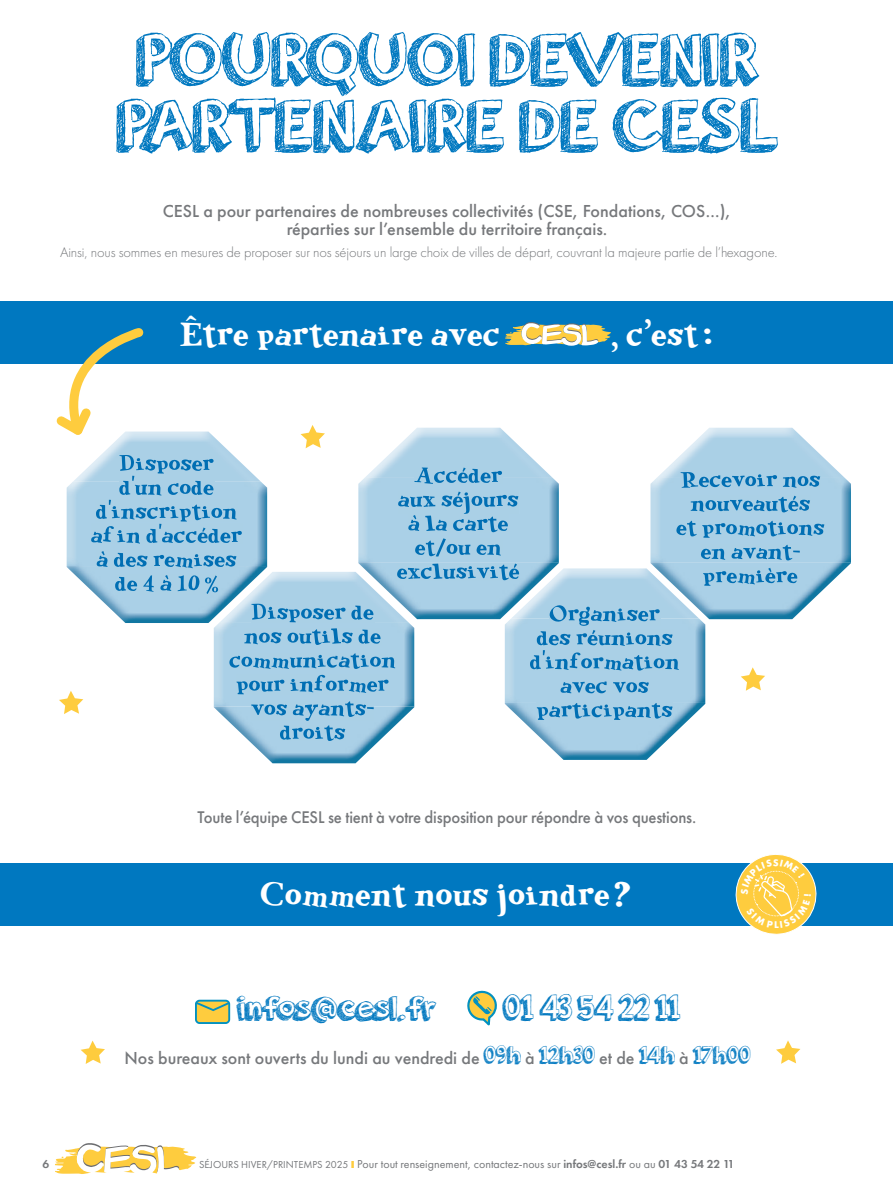
<style>
.page{position:relative;width:893px;height:1191px;background:#fff}
.page>*{position:absolute;margin:0;border:0;box-sizing:border-box;transform-origin:0 0}
.t1{font:75px/66px "orangejuice";letter-spacing:.005em;color:#0078c0}
.t2{font:37.5px "orangejuice";letter-spacing:-.04em;color:#0078c0}
.t3{font:33.9px "Green Eggsand Spam";color:#fff;scale:.95 1}
.t4{font:500 18px/17.7px "Futura PT";color:#76787b;text-align:center}
.t5{font:500 17.55px "Futura PT";letter-spacing:-.01em;color:#76787b;scale:.95 1}
.t6{font:300 14.55px "Futura PT";letter-spacing:-.01em;color:#76787b}
.t7{font:12px "Futura PT";color:#76787b}
.t8{font:600 12px "Futura PT";color:#76787b}
.t9{font:700 9px "Futura";color:#fff}
.s1{font-family:"orangejuice";font-weight:400;font-size:25.5px;color:#0078c0}
.s2{font-size:10.5px}
.s3{font-weight:800;font-size:10.5px;color:#fecc3e}
.s4{font-weight:600}
</style>
<div class="page">
<svg style="left:55px;top:1143px;width:141px;height:31px"></svg>
<div style="left:196px;top:1000px;width:33px;height:23px;background:#fecc3e;border-radius:4px"></div>
<div style="left:195px;top:999px;width:35px;height:25px;border:2px solid #0291c0;border-radius:4px"></div>
<svg style="left:195px;top:1000px;width:36px;height:13px"></svg>
<svg style="left:467px;top:990px;width:30px;height:36px"></svg>
<div style="left:0;top:863px;width:893px;height:62px;background:#0078c0"></div>
<div style="left:0;top:301px;width:893px;height:63px;background:#0078c0"></div>
<svg style="left:741px;top:667px;width:24px;height:23px"></svg>
<svg style="left:81px;top:1040px;width:24px;height:24px"></svg>
<svg style="left:776px;top:1040px;width:24px;height:23px"></svg>
<svg style="left:59px;top:691px;width:24px;height:23px"></svg>
<svg style="left:301px;top:425px;width:24px;height:23px"></svg>
<img style="left:657px;top:428px;width:188px;height:50px">
<img style="left:650px;top:478px;width:201px;height:141px">
<img style="left:681px;top:472px;width:140px;height:6px">
<img style="left:681px;top:478px;width:140px;height:10px">
<img style="left:691px;top:496px;width:120px;height:16px">
<img style="left:676px;top:521px;width:149px;height:17px">
<img style="left:701px;top:545px;width:99px;height:15px">
<img style="left:703px;top:568px;width:94px;height:18px">
<img style="left:559px;top:568px;width:140px;height:50px">
<img style="left:505px;top:618px;width:200px;height:142px">
<img style="left:559px;top:605px;width:101px;height:13px">
<img style="left:550px;top:618px;width:110px;height:8px">
<img style="left:537px;top:630px;width:136px;height:16px">
<img style="left:530px;top:650px;width:149px;height:20px">
<img style="left:560px;top:681px;width:90px;height:12px">
<img style="left:537px;top:704px;width:136px;height:16px">
<img style="left:537px;top:703px;width:136px;height:1px">
<img style="left:365px;top:428px;width:188px;height:50px">
<img style="left:358px;top:478px;width:201px;height:141px">
<img style="left:414px;top:467px;width:89px;height:11px">
<img style="left:414px;top:478px;width:89px;height:6px">
<img style="left:398px;top:491px;width:121px;height:23px">
<img style="left:408px;top:515px;width:101px;height:17px">
<img style="left:415px;top:538px;width:87px;height:18px">
<img style="left:397px;top:563px;width:122px;height:17px">
<img style="left:267px;top:572px;width:141px;height:50px">
<img style="left:214px;top:622px;width:200px;height:141px">
<img style="left:267px;top:603px;width:107px;height:20px">
<img style="left:244px;top:628px;width:138px;height:17px">
<img style="left:229px;top:653px;width:167px;height:16px">
<img style="left:237px;top:675px;width:152px;height:19px">
<img style="left:251px;top:706px;width:123px;height:15px">
<img style="left:251px;top:701px;width:123px;height:5px">
<img style="left:280px;top:725px;width:66px;height:16px">
<img style="left:73px;top:431px;width:188px;height:51px">
<img style="left:67px;top:482px;width:200px;height:141px">
<img style="left:119px;top:455px;width:95px;height:18px">
<img style="left:119px;top:476px;width:95px;height:6px">
<img style="left:119px;top:482px;width:95px;height:13px">
<img style="left:96px;top:500px;width:142px;height:21px">
<img style="left:91px;top:524px;width:152px;height:19px">
<img style="left:97px;top:566px;width:140px;height:2px">
<img style="left:97px;top:551px;width:140px;height:15px">
<img style="left:115px;top:575px;width:103px;height:19px">
<svg style="left:505px;top:322px;width:106px;height:24px"></svg>
<svg style="left:56px;top:328px;width:92px;height:115px"></svg>
<svg style="left:730px;top:854px;width:92px;height:81px"></svg>
<h1 class="t1" style="left:117px;top:25px;width:662px">POURQUOI DEVENIR<br>PARTENAIRE DE CESL</h1>
<p class="t4" style="left:163px;top:203px;width:570px">CESL a pour partenaires de nombreuses collectivités (CSE, Fondations, COS…), réparties sur l’ensemble du territoire français.</p>
<p class="t6" style="left:60px;top:244px;width:719px">Ainsi, nous sommes en mesures de proposer sur nos séjours un large choix de villes de départ, couvrant la majeure partie de l’hexagone.</p>
<h3 class="t3" style="left:181px;top:310px;width:339px">Être partenaire avec</h3>
<h3 class="t3" style="left:611px;top:310px;width:108px">, c’est :</h3>
<p class="t5" style="left:198px;top:806px;width:526px">Toute l’équipe CESL se tient à votre disposition pour répondre à vos questions.</p>
<h3 class="t3" style="left:261px;top:870px;width:392px">Comment nous joindre ?</h3>
<p class="t9" style="left:774px;top:918px;width:6px">L</p>
<h2 class="t2" style="left:236px;top:981px;width:201px">infos@cesl.fr</h2>
<h2 class="t2" style="left:503px;top:981px;width:179px">01 43 54 22 11</h2>
<p class="t4" style="left:125px;top:1049px;width:628px">Nos bureaux sont ouverts du lundi au vendredi de <span class="s1">09h</span> à <span class="s1">12h30</span> et de <span class="s1">14h</span> à <span class="s1">17h00</span></p>
<p class="t8" style="left:43px;top:1156px;width:8px">6</p>
<p class="t7" style="left:199px;top:1156px;width:537px"><span class="s2">SÉJOURS HIVER/PRINTEMPS 2025</span> <span class="s3">I</span> Pour tout renseignement, contactez-nous sur <span class="s4">infos@cesl.fr</span> ou au <span class="s4">01 43 54 22 11</span></p>
</div>
